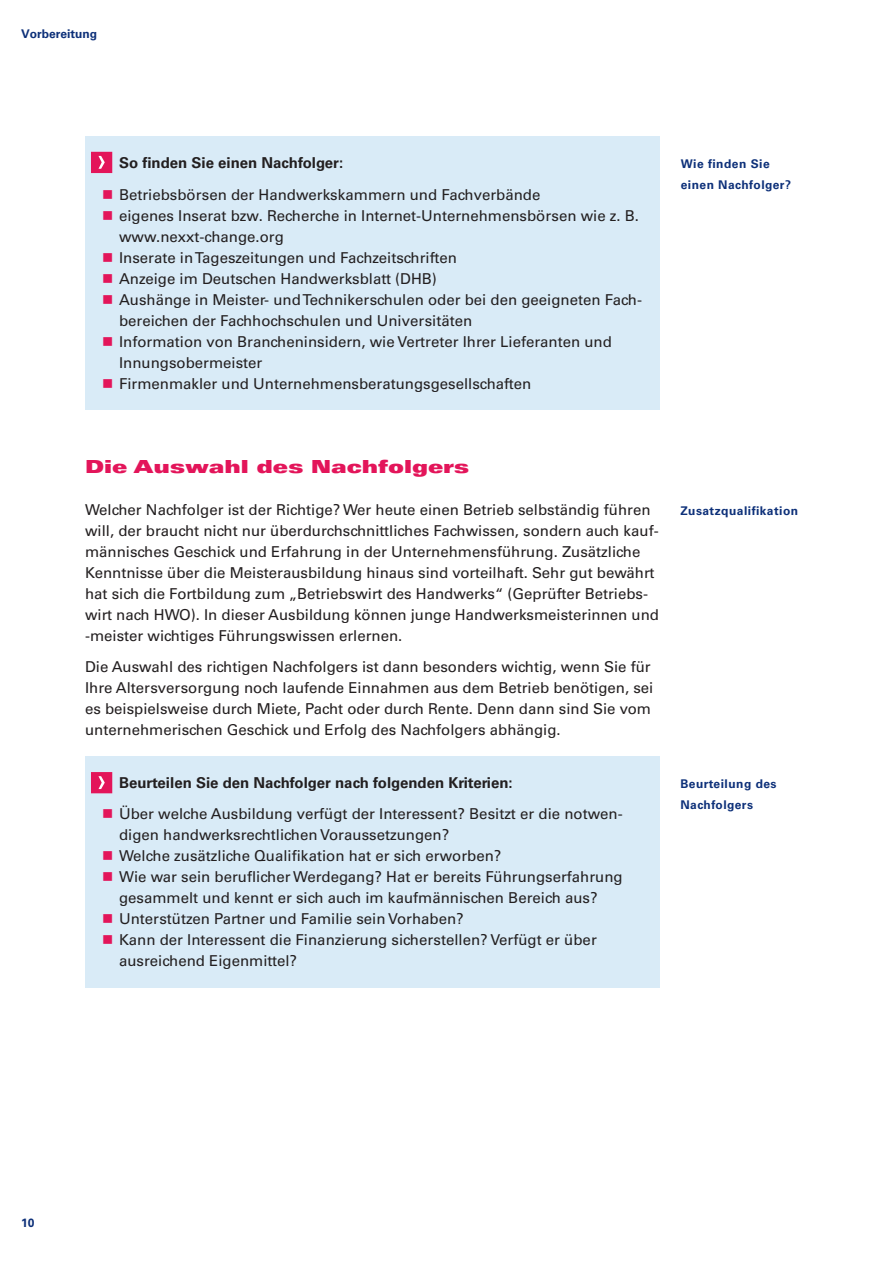
<style>
.page{position:relative;width:893px;height:1263px;background:#fff}
.page>*{position:absolute;margin:0;border:0;box-sizing:border-box;transform-origin:0 0}
.t1{font:18px "Univers LT Std X Black Ex";color:#e3155a}
.t2{font:15px/21px "Univers LT Std";color:#231f20}
.t3{font:700 15px "Univers LT Std";color:#231f20}
.t4{font:700 12px/21px "Univers LT Std";letter-spacing:.04em;color:#0d3079}
.t5{font:700 12px "Univers LT Std";color:#0d3079}
.s1{color:#e3155a}
</style>
<div class="page">
<div style="left:85px;top:136px;width:574px;height:274px;background:#d9ebf7"></div>
<div style="left:85px;top:756px;width:574px;height:231px;background:#d9ebf7"></div>
<svg style="left:91px;top:152px;width:21px;height:21px"></svg>
<svg style="left:91px;top:772px;width:21px;height:21px"></svg>
<p class="t5" style="left:21px;top:27px;width:78px">Vorbereitung</p>
<p class="t3" style="left:119px;top:154px;width:226px">So finden Sie einen Nachfolger:</p>
<p class="t2" style="left:102px;top:184px;width:440px"><span class="s1">■</span> Betriebsbörsen der Handwerkskammern und Fachverbände</p>
<p class="t2" style="left:119px;top:205px;width:519px;text-indent:-17px"><span class="s1">■</span> eigenes Inserat bzw. Recherche in Internet-Unternehmensbörsen wie z. B. www. nexxt-change. org</p>
<p class="t2" style="left:102px;top:247px;width:356px"><span class="s1">■</span> Inserate in Tageszeitungen und Fachzeitschriften</p>
<p class="t2" style="left:102px;top:268px;width:336px"><span class="s1">■</span> Anzeige im Deutschen Handwerksblatt (DHB)</p>
<p class="t2" style="left:119px;top:289px;width:524px;text-indent:-17px"><span class="s1">■</span> Aushänge in Meister- und Technikerschulen oder bei den geeigneten Fach&shy;bereichen der Fachhochschulen und Universitäten</p>
<p class="t2" style="left:119px;top:331px;width:494px;text-indent:-17px"><span class="s1">■</span> Information von Brancheninsidern, wie Vertreter Ihrer Lieferanten und<br>Innungsobermeister</p>
<p class="t2" style="left:102px;top:373px;width:431px"><span class="s1">■</span> Firmenmakler und Unternehmensberatungsgesellschaften</p>
<p class="t4" style="left:681px;top:154px;width:112px">Wie finden Sie einen Nachfolger?</p>
<p class="t1" style="left:85px;top:456px;width:386px">Die Auswahl des Nachfolgers</p>
<p class="t2" style="left:85px;top:499px;width:575px">Welcher Nachfolger ist der Richtige? Wer heute einen Betrieb selbständig führen will, der braucht nicht nur überdurchschnittliches Fachwissen, sondern auch kauf&shy;männisches Geschick und Erfahrung in der Unternehmensführung. Zusätzliche Kenntnisse über die Meisterausbildung hinaus sind vorteilhaft. Sehr gut bewährt hat sich die Fortbildung zum „Betriebswirt des Handwerks“ (Geprüfter Betriebs&shy;wirt nach HWO). In dieser Ausbildung können junge Handwerksmeisterinnen und -meister wichtiges Führungswissen erlernen.</p>
<p class="t2" style="left:85px;top:657px;width:570px">Die Auswahl des richtigen Nachfolgers ist dann besonders wichtig, wenn Sie für Ihre Altersversorgung noch laufende Einnahmen aus dem Betrieb benötigen, sei es beispielsweise durch Miete, Pacht oder durch Rente. Denn dann sind Sie vom unternehmerischen Geschick und Erfolg des Nachfolgers abhängig.</p>
<p class="t3" style="left:119px;top:774px;width:395px">Beurteilen Sie den Nachfolger nach folgenden Kriterien:</p>
<p class="t2" style="left:119px;top:804px;width:504px;text-indent:-17px"><span class="s1">■</span> Über welche Ausbildung verfügt der Interessent? Besitzt er die notwen&shy;digen handwerksrechtlichen Voraussetzungen?</p>
<p class="t2" style="left:102px;top:846px;width:401px"><span class="s1">■</span> Welche zusätzliche Qualifikation hat er sich erworben?</p>
<p class="t2" style="left:102px;top:867px;width:522px;text-align:center"><span class="s1">■</span> Wie war sein beruflicher Werdegang? Hat er bereits Führungserfahrung gesammelt und kennt er sich auch im kaufmännischen Bereich aus?</p>
<p class="t2" style="left:102px;top:909px;width:363px"><span class="s1">■</span> Unterstützen Partner und Familie sein Vorhaben?</p>
<p class="t2" style="left:119px;top:930px;width:479px;text-indent:-17px"><span class="s1">■</span> Kann der Interessent die Finanzierung sicherstellen? Verfügt er über ausreichend Eigenmittel?</p>
<p class="t4" style="left:680px;top:500px;width:119px">Zusatzqualifikation</p>
<p class="t4" style="left:680px;top:773px;width:98px">Beurteilung des<br>Nachfolgers</p>
<p class="t4" style="left:21px;top:1212px;width:15px">10</p>
</div>
